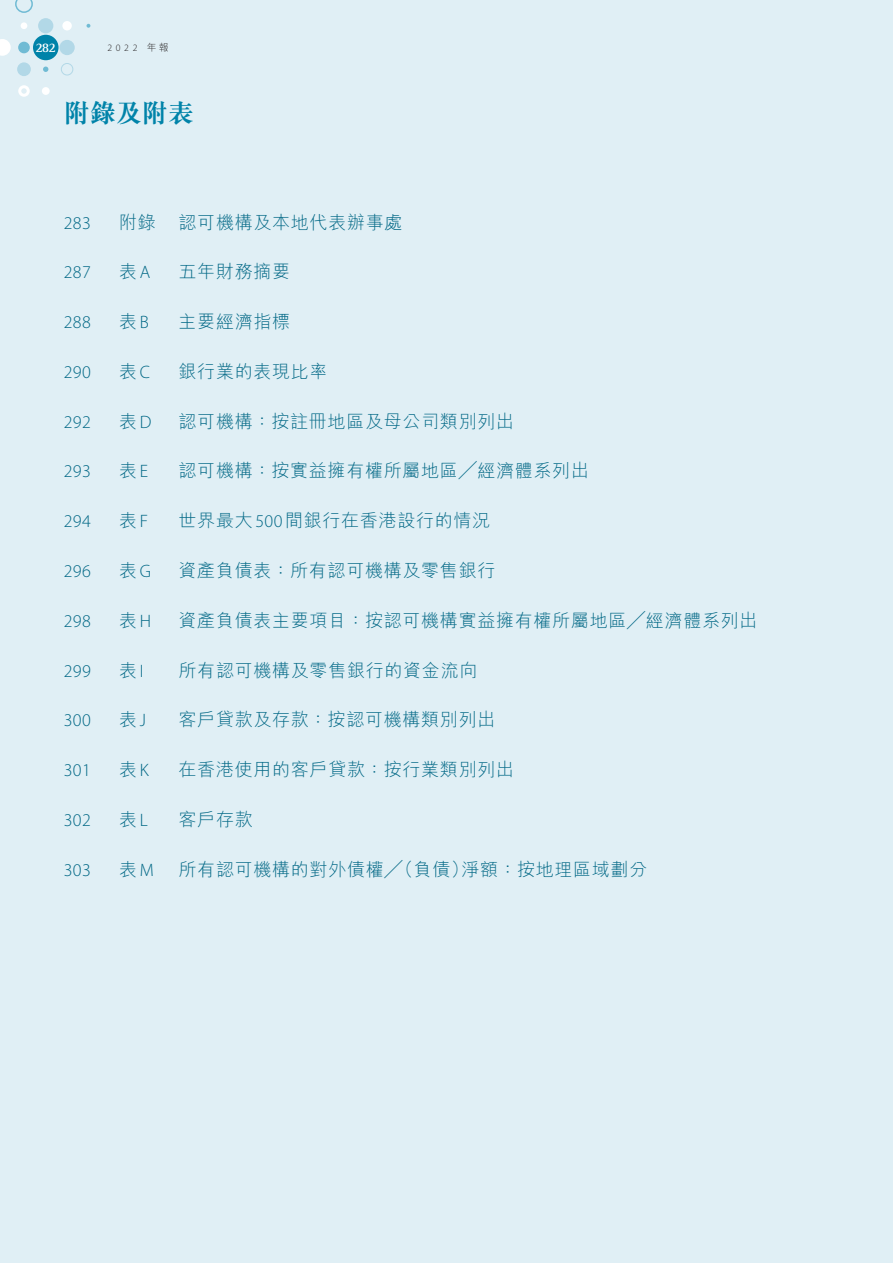
<style>
.page{position:relative;width:893px;height:1263px;background:#e0eff5}
.page>*{position:absolute;margin:0;border:0;box-sizing:border-box;transform-origin:0 0}
.t1{font:700 26.25px "M Sung HK";letter-spacing:-.01em;color:#0083a9}
.t2{font:300 18px "M Hei HK";letter-spacing:.04em;color:#006785}
.t3{font:300 18px "Myriad Pro";letter-spacing:.02em;color:#006785}
.t4{font:700 13.5px "Rotis Serif Std";color:#fff}
.t5{font:300 9.75px "Myriad Pro";color:#231f20}
.s1{font-family:"M Hei HK"}
.s2{font-family:"Myriad Pro"}
</style>
<div class="page">
<div style="left:18px;top:42px;width:12px;height:11px;background:#70bbd4;border-radius:50%"></div>
<svg style="left:0;top:39px;width:11px;height:17px"></svg>
<div style="left:18px;top:85px;width:12px;height:12px;border:3px solid #fff;border-radius:50%"></div>
<div style="left:59px;top:40px;width:16px;height:15px;background:#b2d8e7;border-radius:50%"></div>
<div style="left:38px;top:18px;width:15px;height:15px;background:#b2d8e7;border-radius:50%"></div>
<div style="left:62px;top:21px;width:10px;height:9px;background:#fff;border-radius:50%"></div>
<div style="left:21px;top:22px;width:6px;height:7px;background:#fff;border-radius:50%"></div>
<svg style="left:15px;top:0;width:18px;height:13px"></svg>
<div style="left:17px;top:62px;width:14px;height:14px;background:#b2d8e7;border-radius:50%"></div>
<svg style="left:43px;top:67px;width:5px;height:5px"></svg>
<svg style="left:87px;top:24px;width:3px;height:4px"></svg>
<div style="left:42px;top:87px;width:8px;height:8px;background:#fff;border-radius:50%"></div>
<div style="left:61px;top:63px;width:12px;height:12px;border:1px solid #b2d8e7;border-radius:50%"></div>
<div style="left:33px;top:35px;width:26px;height:25px;background:#0083a9;border-radius:50%"></div>
<p class="t4" style="left:35px;top:40px;width:22px">282</p>
<p class="t5" style="left:107px;top:42px;width:63px">2022 <span class="s1">年報</span></p>
<h1 class="t1" style="left:64px;top:100px;width:132px">附錄及附表</h1>
<p class="t3" style="left:64px;top:212px;width:29px">283</p>
<p class="t2" style="left:119px;top:213px;width:38px">附錄</p>
<p class="t2" style="left:179px;top:213px;width:225px">認可機構及本地代表辦事處</p>
<p class="t3" style="left:64px;top:262px;width:29px">287</p>
<p class="t2" style="left:119px;top:263px;width:33px">表<span class="s2">A</span></p>
<p class="t2" style="left:179px;top:263px;width:113px">五年財務摘要</p>
<p class="t3" style="left:64px;top:311px;width:29px">288</p>
<p class="t2" style="left:119px;top:312px;width:31px">表<span class="s2">B</span></p>
<p class="t2" style="left:179px;top:312px;width:113px">主要經濟指標</p>
<p class="t3" style="left:64px;top:361px;width:29px">290</p>
<p class="t2" style="left:119px;top:362px;width:32px">表<span class="s2">C</span></p>
<p class="t2" style="left:179px;top:362px;width:151px">銀行業的表現比率</p>
<p class="t3" style="left:64px;top:411px;width:29px">292</p>
<p class="t2" style="left:119px;top:412px;width:34px">表<span class="s2">D</span></p>
<p class="t2" style="left:179px;top:412px;width:337px">認可機構：按註冊地區及母公司類別列出</p>
<p class="t3" style="left:64px;top:461px;width:29px">293</p>
<p class="t2" style="left:119px;top:462px;width:30px">表<span class="s2">E</span></p>
<p class="t2" style="left:179px;top:462px;width:412px">認可機構：按實益擁有權所屬地區╱經濟體系列出</p>
<p class="t3" style="left:64px;top:510px;width:29px">294</p>
<p class="t2" style="left:119px;top:511px;width:30px">表<span class="s2">F</span></p>
<p class="t2" style="left:179px;top:511px;width:313px">世界最大<span class="s2">500</span>間銀行在香港設行的情況</p>
<p class="t3" style="left:64px;top:560px;width:29px">296</p>
<p class="t2" style="left:119px;top:561px;width:33px">表<span class="s2">G</span></p>
<p class="t2" style="left:179px;top:561px;width:318px">資產負債表：所有認可機構及零售銀行</p>
<p class="t3" style="left:64px;top:610px;width:29px">298</p>
<p class="t2" style="left:119px;top:611px;width:33px">表<span class="s2">H</span></p>
<p class="t2" style="left:179px;top:611px;width:580px">資產負債表主要項目：按認可機構實益擁有權所屬地區╱經濟體系列出</p>
<p class="t3" style="left:64px;top:660px;width:29px">299</p>
<p class="t2" style="left:119px;top:661px;width:26px">表<span class="s2">I</span></p>
<p class="t2" style="left:179px;top:661px;width:300px">所有認可機構及零售銀行的資金流向</p>
<p class="t3" style="left:64px;top:709px;width:29px">300</p>
<p class="t2" style="left:119px;top:710px;width:28px">表<span class="s2">J</span></p>
<p class="t2" style="left:179px;top:710px;width:318px">客戶貸款及存款：按認可機構類別列出</p>
<p class="t3" style="left:64px;top:759px;width:29px">301</p>
<p class="t2" style="left:119px;top:760px;width:31px">表<span class="s2">K</span></p>
<p class="t2" style="left:179px;top:760px;width:337px">在香港使用的客戶貸款：按行業類別列出</p>
<p class="t3" style="left:64px;top:809px;width:29px">302</p>
<p class="t2" style="left:119px;top:810px;width:30px">表<span class="s2">L</span></p>
<p class="t2" style="left:179px;top:810px;width:76px">客戶存款</p>
<p class="t3" style="left:64px;top:859px;width:29px">303</p>
<p class="t2" style="left:119px;top:860px;width:36px">表<span class="s2">M</span></p>
<p class="t2" style="left:179px;top:860px;width:470px">所有認可機構的對外債權╱（負債）淨額：按地理區域劃分</p>
</div>
